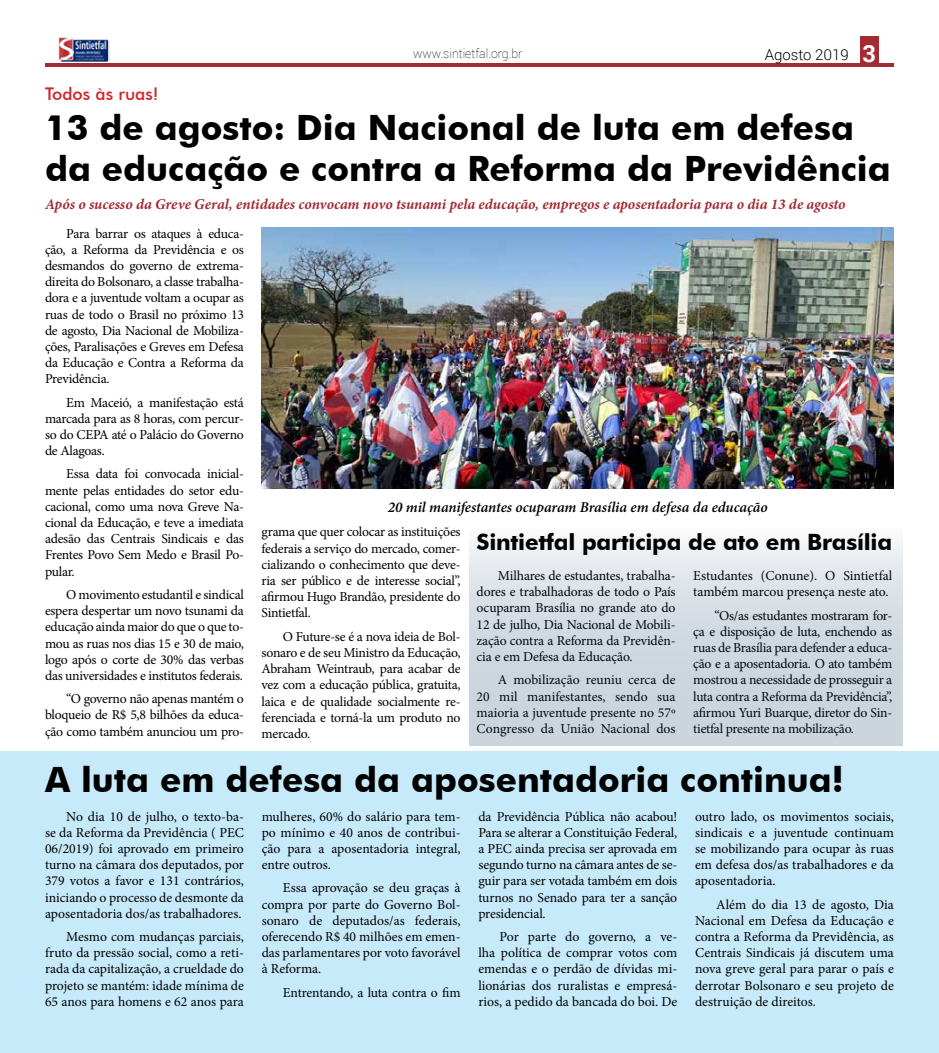
<style>
.page{position:relative;width:939px;height:1053px;background:#fff}
.page>*{position:absolute;margin:0;border:0;box-sizing:border-box;transform-origin:0 0}
.t1{font:700 34.88px/41.9px "Futura BT";color:#000}
.t2{font:700 22.38px "Futura BT";letter-spacing:-.01em;color:#000}
.t3{font:500 17.5px "Futura BT";color:#d2232a}
.t4{font:italic 700 15px "Minion Pro";letter-spacing:-.005em;color:#a32c32}
.t5{font:italic 600 15px "Minion Pro";letter-spacing:-.005em;color:#000}
.t6{font:300 15px "Roboto";color:#000}
.t7{font:13.75px/16.2px "Minion Pro";letter-spacing:-.01em;color:#000;text-align:justify}
.t8{font:100 12.5px "Roboto";color:#000}
.s1{font-weight:700;font-size:23.62px;color:#fff}
</style>
<div class="page">
<hr style="left:45px;top:63px;width:849px;height:4px;background:#a32c32">
<div style="left:860px;top:36px;width:18px;height:27px;background:#a32c32"></div>
<img style="left:58px;top:37px;width:51px;height:25px">
<div style="left:0;top:751px;width:939px;height:301px;background:#c7eafb"></div>
<img style="left:262px;top:227px;width:632px;height:261px">
<div style="left:469px;top:526px;width:434px;height:219px;background:linear-gradient(to bottom,#eef1f3,#c2cdd6)"></div>
<p class="t8" style="left:413px;top:45px;width:111px">www.sintietfal.org.br</p>
<p class="t6" style="left:765px;top:45px;width:113px">Agosto 2019 <span class="s1">3</span></p>
<p class="t3" style="left:45px;top:83px;width:115px">Todos às ruas!</p>
<h1 class="t1" style="left:45px;top:106px;width:847px">13 de agosto: Dia Nacional de luta em defesa da educação e contra a Reforma da Previdência</h1>
<p class="t7" style="left:45px;top:225px;width:200px;text-indent:21px">Para barrar os ataques à educa&shy;ção, a Reforma da Previdência e os desmandos do governo de extrema&shy;direita do Bolsonaro, a classe trabalha&shy;dora e a juventude voltam a ocupar as ruas de todo o Brasil no próximo 13 de agosto, Dia Nacional de Mobiliza&shy;ções, Paralisações e Greves em Defesa da Educação e Contra a Reforma da Previdência.</p>
<p class="t7" style="left:45px;top:394px;width:200px;text-indent:21px">Em Maceió, a manifestação está marcada para as 8 horas, com percur&shy;so do CEPA até o Palácio do Governo de Alagoas.</p>
<p class="t7" style="left:45px;top:466px;width:200px;text-indent:21px">Essa data foi convocada inicial&shy;mente pelas entidades do setor edu&shy;cacional, como uma nova Greve Na&shy;cional da Educação, e teve a imediata adesão das Centrais Sindicais e das Frentes Povo Sem Medo e Brasil Po&shy;pular.</p>
<p class="t7" style="left:45px;top:586px;width:200px;text-indent:21px">O movimento estudantil e sindical espera despertar um novo tsunami da educação ainda maior do que o que to&shy;mou as ruas nos dias 15 e 30 de maio, logo após o corte de 30% das verbas das universidades e institutos federais.</p>
<p class="t7" style="left:45px;top:690px;width:200px;text-indent:21px">“O governo não apenas mantém o bloqueio de R$ 5,8 bilhões da educa&shy;ção como também anunciou um pro-</p>
<p class="t4" style="left:45px;top:193px;width:802px">Após o sucesso da Greve Geral, entidades convocam novo tsunami pela educação, empregos e aposentadoria para o dia 13 de agosto</p>
<p class="t5" style="left:388px;top:497px;width:381px">20 mil manifestantes ocuparam Brasília em defesa da educação</p>
<p class="t7" style="left:262px;top:524px;width:200px">grama que quer colocar as instituições federais a serviço do mercado, comer&shy;cializando o conhecimento que deve&shy;ria ser público e de interesse social”, afirmou Hugo Brandão, presidente do Sintietfal.</p>
<p class="t7" style="left:262px;top:628px;width:200px;text-indent:21px">O Future-se é a nova ideia de Bol&shy;sonaro e de seu Ministro da Educação, Abraham Weintraub, para acabar de vez com a educação pública, gratuita, laica e de qualidade socialmente re&shy;ferenciada e torná-la um produto no mercado.</p>
<h2 class="t2" style="left:477px;top:528px;width:417px">Sintietfal participa de ato em Brasília</h2>
<p class="t7" style="left:477px;top:567px;width:200px;text-indent:21px">Milhares de estudantes, trabalha&shy;dores e trabalhadoras de todo o País ocuparam Brasília no grande ato do 12 de julho, Dia Nacional de Mobili&shy;zação contra a Reforma da Previdên&shy;cia e em Defesa da Educação.</p>
<p class="t7" style="left:477px;top:671px;width:200px;text-indent:21px">A mobilização reuniu cerca de 20 mil manifestantes, sendo sua maioria a juventude presente no 57º Congresso da União Nacional dos</p>
<p class="t7" style="left:693px;top:567px;width:200px">Estudantes (Conune). O Sintietfal também marcou presença neste ato.</p>
<p class="t7" style="left:693px;top:607px;width:200px;text-indent:21px">“Os/as estudantes mostraram for&shy;ça e disposição de luta, enchendo as ruas de Brasília para defender a educa&shy;ção e a aposentadoria. O ato também mostrou a necessidade de prosseguir a luta contra a Reforma da Previdência”, afirmou Yuri Buarque, diretor do Sin&shy;tietfal presente na mobilização.</p>
<h1 class="t1" style="left:45px;top:758px;width:800px">A luta em defesa da aposentadoria continua!</h1>
<p class="t7" style="left:45px;top:808px;width:200px;text-indent:21px">No dia 10 de julho, o texto-ba&shy;se da Reforma da Previdência ( PEC 06/2019) foi aprovado em primeiro turno na câmara dos deputados, por 379 votos a favor e 131 contrários, iniciando o processo de desmonte da aposentadoria dos/as trabalhadores.</p>
<p class="t7" style="left:45px;top:928px;width:200px;text-indent:21px">Mesmo com mudanças parciais, fruto da pressão social, como a reti&shy;rada da capitalização, a crueldade do projeto se mantém: idade mínima de 65 anos para homens e 62 anos para</p>
<p class="t7" style="left:262px;top:808px;width:200px">mulheres, 60% do salário para tem&shy;po mínimo e 40 anos de contribui&shy;ção para a aposentadoria integral, entre outros.</p>
<p class="t7" style="left:262px;top:879px;width:200px;text-indent:21px">Essa aprovação se deu graças à compra por parte do Governo Bol&shy;sonaro de deputados/as federais, oferecendo R$ 40 milhões em emen&shy;das parlamentares por voto favorável à Reforma.</p>
<p class="t7" style="left:283px;top:984px;width:179px">Entrentando, a luta contra o fim</p>
<p class="t7" style="left:478px;top:808px;width:200px">da Previdência Pública não acabou!<br>Para se alterar a Constituição Federal, a PEC ainda precisa ser aprovada em segundo turno na câmara antes de se&shy;guir para ser votada também em dois turnos no Senado para ter a sanção presidencial.</p>
<p class="t7" style="left:478px;top:928px;width:200px;text-indent:21px">Por parte do governo, a ve&shy;lha política de comprar votos com emendas e o perdão de dívidas mi&shy;lionárias dos ruralistas e empresá&shy;rios, a pedido da bancada do boi. De</p>
<p class="t7" style="left:695px;top:808px;width:200px">outro lado, os movimentos sociais, sindicais e a juventude continuam se mobilizando para ocupar às ruas em defesa dos/as trabalhadores e da aposentadoria.</p>
<p class="t7" style="left:695px;top:896px;width:200px;text-indent:21px">Além do dia 13 de agosto, Dia Nacional em Defesa da Educação e contra a Reforma da Previdência, as Centrais Sindicais já discutem uma nova greve geral para parar o país e derrotar Bolsonaro e seu projeto de destruição de direitos.</p>
</div>
